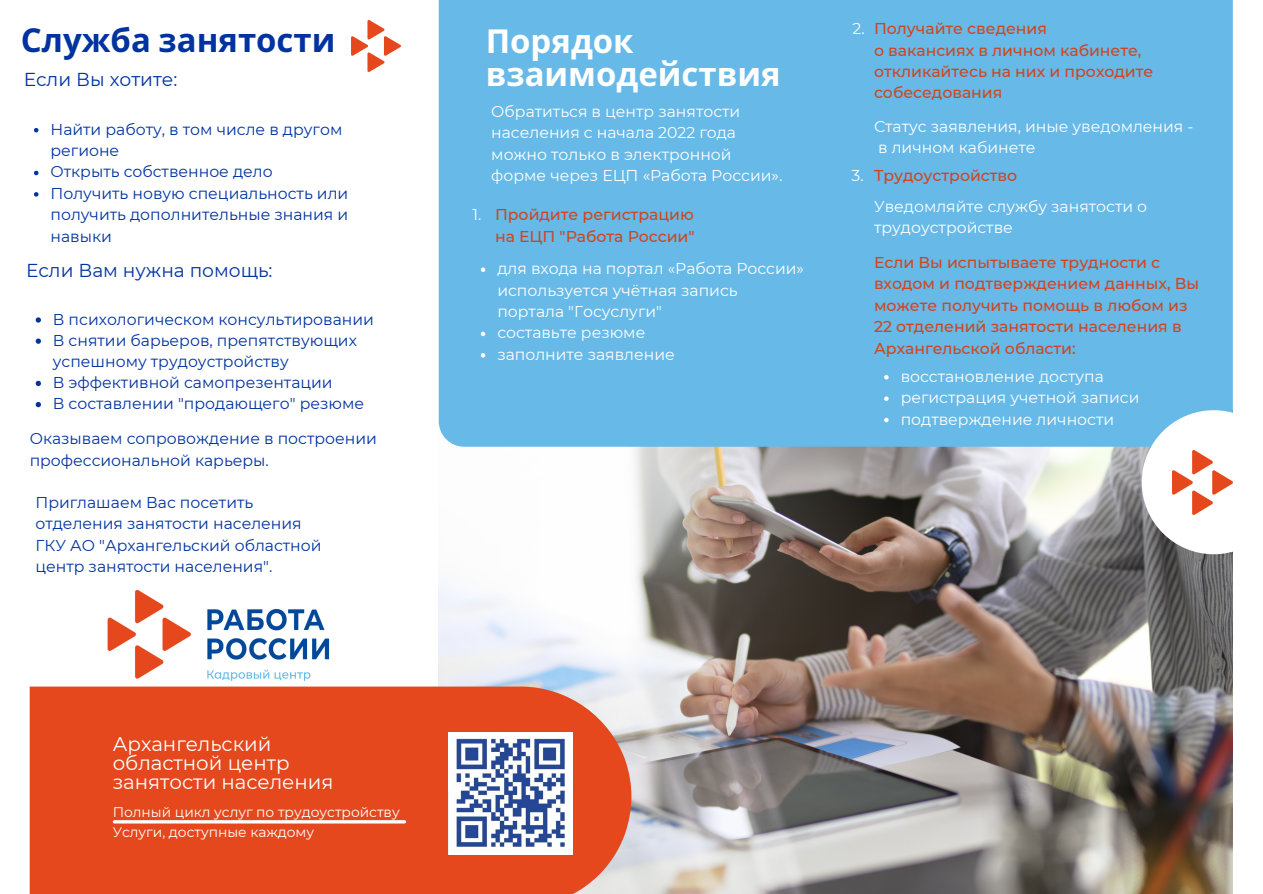
<style>
.page{position:relative;width:1263px;height:894px;background:#fff}
.page>*{position:absolute;margin:0;border:0;box-sizing:border-box;transform-origin:0 0}
.t1{font:700 33px "Noto Sans";color:#fff}
.t2{font:700 33px "Noto Sans";color:#0033a0}
.t3{font:19.8px/19px "Montserrat";color:#fff}
.t4{font:18.6px "Montserrat";color:#0033a0}
.t5{font:15.6px/21.3px "Montserrat";color:#0033a0}
.t6{font:15.6px/21.3px "Montserrat";color:#fff}
.t7{font:500 15.6px/21.3px "Montserrat";color:#cf4520}
.t8{font:13.8px "Montserrat";color:#fff}
</style>
<div class="page">
<img style="left:439px;top:446px;width:794px;height:447px">
<div style="left:30px;top:686px;width:601px;height:207px;background:#e5481d"></div>
<div style="left:439px;top:0;width:794px;height:446px;background:#67b9e8"></div>
<svg style="left:1142px;top:410px;width:91px;height:144px"></svg>
<svg style="left:114px;top:819px;width:291px;height:4px"></svg>
<img style="left:1172px;top:450px;width:61px;height:64px">
<img style="left:449px;top:731px;width:124px;height:123px">
<img style="left:352px;top:20px;width:48px;height:52px">
<img style="left:107px;top:589px;width:223px;height:92px">
<svg style="left:481px;top:267px;width:4px;height:5px"></svg>
<svg style="left:481px;top:331px;width:4px;height:5px"></svg>
<svg style="left:481px;top:353px;width:4px;height:4px"></svg>
<svg style="left:34px;top:128px;width:4px;height:4px"></svg>
<svg style="left:34px;top:171px;width:4px;height:4px"></svg>
<svg style="left:34px;top:192px;width:4px;height:4px"></svg>
<svg style="left:36px;top:317px;width:5px;height:5px"></svg>
<svg style="left:36px;top:338px;width:5px;height:6px"></svg>
<svg style="left:36px;top:380px;width:5px;height:6px"></svg>
<svg style="left:36px;top:402px;width:5px;height:5px"></svg>
<svg style="left:884px;top:375px;width:5px;height:4px"></svg>
<svg style="left:884px;top:396px;width:5px;height:5px"></svg>
<svg style="left:884px;top:417px;width:5px;height:5px"></svg>
<p class="t2" style="left:21px;top:17px;width:316px">Служба занятости</p>
<p class="t4" style="left:24px;top:68px;width:155px">Если Вы хотите:</p>
<p class="t5" style="left:50px;top:118px;width:293px">Найти работу, в том числе в другом регионе</p>
<p class="t5" style="left:50px;top:161px;width:224px">Открыть собственное дело</p>
<p class="t5" style="left:50px;top:182px;width:299px;text-align:justify">Получить новую специальность или получить дополнительные знания и навыки</p>
<p class="t4" style="left:26px;top:259px;width:248px">Если Вам нужна помощь:</p>
<p class="t5" style="left:53px;top:308px;width:323px">В психологическом консультировании</p>
<p class="t5" style="left:53px;top:329px;width:306px">В снятии барьеров, препятствующих успешному трудоустройству</p>
<p class="t5" style="left:53px;top:372px;width:281px">В эффективной самопрезентации</p>
<p class="t5" style="left:53px;top:393px;width:313px">В составлении "продающего" резюме</p>
<p class="t5" style="left:30px;top:428px;width:349px">Оказываем сопровождение в построении профессиональной карьеры.</p>
<p class="t5" style="left:35px;top:491px;width:219px">Приглашаем Вас посетить</p>
<p class="t5" style="left:35px;top:513px;width:268px">отделения занятости населения</p>
<p class="t5" style="left:35px;top:534px;width:288px">ГКУ АО "Архангельский областной</p>
<p class="t5" style="left:35px;top:555px;width:238px">центр занятости населения".</p>
<p class="t3" style="left:113px;top:733px;width:222px">Архангельский областной центр занятости населения</p>
<p class="t8" style="left:113px;top:803px;width:289px">Полный цикл услуг по трудоустройству</p>
<p class="t8" style="left:113px;top:823px;width:203px">Услуги, доступные каждому</p>
<p class="t1" style="left:486px;top:17px;width:149px">Порядок</p>
<p class="t1" style="left:486px;top:50px;width:296px">взаимодействия</p>
<p class="t6" style="left:472px;top:204px;width:10px">1.</p>
<p class="t6" style="left:491px;top:101px;width:293px">Обратиться в центр занятости населения с начала 2022 года можно только в электронной форме через ЕЦП «Работа России».</p>
<p class="t7" style="left:495px;top:204px;width:200px">Пройдите регистрацию</p>
<p class="t7" style="left:495px;top:225px;width:201px">на ЕЦП "Работа России"</p>
<p class="t6" style="left:497px;top:258px;width:308px">для входа на портал «Работа России» используется учётная запись портала "Госуслуги"</p>
<p class="t6" style="left:497px;top:322px;width:150px">составьте резюме</p>
<p class="t6" style="left:497px;top:343px;width:179px">заполните заявление</p>
<p class="t6" style="left:852px;top:18px;width:14px">2.</p>
<p class="t6" style="left:852px;top:165px;width:14px">3.</p>
<p class="t7" style="left:874px;top:18px;width:174px">Получайте сведения</p>
<p class="t7" style="left:874px;top:39px;width:281px">о вакансиях в личном кабинете, откликайтесь на них и проходите собеседования</p>
<p class="t6" style="left:874px;top:116px;width:321px">Статус заявления, иные уведомления - в личном кабинете</p>
<p class="t7" style="left:874px;top:165px;width:145px">Трудоустройство</p>
<p class="t6" style="left:874px;top:195px;width:275px">Уведомляйте службу занятости о трудоустройстве</p>
<p class="t7" style="left:874px;top:252px;width:327px">Если Вы испытываете трудности с входом и подтверждением данных, Вы можете получить помощь в любом из<br>22 отделений занятости населения в<br>Архангельской области:</p>
<p class="t6" style="left:901px;top:365px;width:205px">восстановление доступа</p>
<p class="t6" style="left:901px;top:387px;width:240px">регистрация учетной записи</p>
<p class="t6" style="left:901px;top:408px;width:215px">подтверждение личности</p>
</div>
